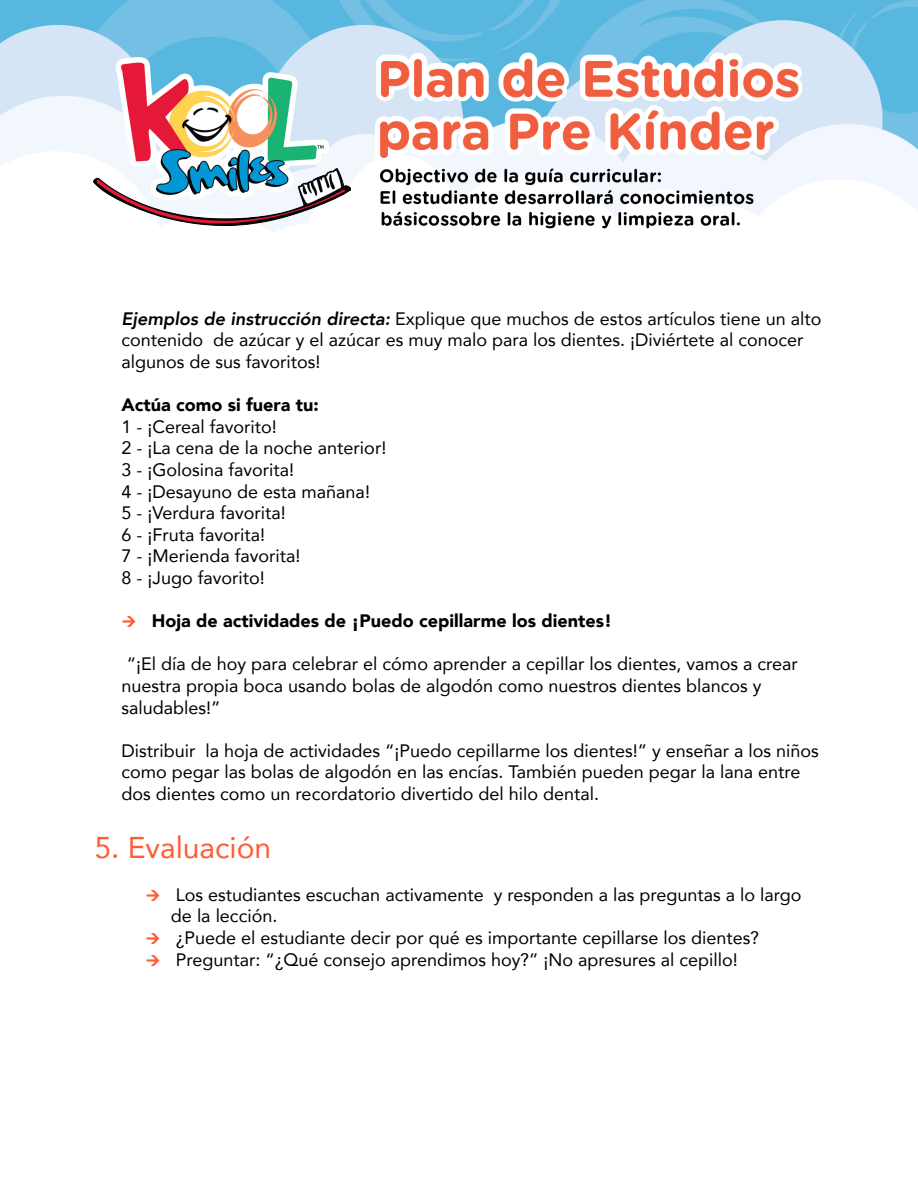
<style>
.page{position:relative;width:918px;height:1188px;background:#fff}
.page>*{position:absolute;margin:0;border:0;box-sizing:border-box;transform-origin:0 0}
.t1{font:30px "Avenir";color:#ff5b35}
.t2{font:18px/21.6px "Avenir";color:#000}
.t3{font:900 18px "Avenir";color:#000}
.s1{font-weight:800;font-style:italic}
</style>
<div class="page">
<img style="left:0;top:0;width:918px;height:232px">
<img style="left:93px;top:57px;width:258px;height:169px">
<p class="t2" style="left:122px;top:307px;width:702px"><span class="s1">Ejemplos de instrucción directa:</span> Explique que muchos de estos artículos tiene un alto contenido de azúcar y el azúcar es muy malo para los dientes. ¡Diviértete al conocer algunos de sus favoritos!</p>
<p class="t3" style="left:122px;top:389px;width:199px">Actúa como si fuera tu:</p>
<p class="t2" style="left:122px;top:415px;width:266px">1 - ¡Cereal favorito!<br>2 - ¡La cena de la noche anterior!<br>3 - ¡Golosina favorita!<br>4 - ¡Desayuno de esta mañana!<br>5 - ¡Verdura favorita!<br>6 - ¡Fruta favorita!<br>7 - ¡Merienda favorita!<br>8 - ¡Jugo favorito!</p>
<p class="t3" style="left:152px;top:605px;width:462px">Hoja de actividades de ¡Puedo cepillarme los dientes!</p>
<p class="t2" style="left:122px;top:653px;width:678px">“¡El día de hoy para celebrar el cómo aprender a cepillar los dientes, vamos a crear nuestra propia boca usando bolas de algodón como nuestros dientes blancos y saludables!”</p>
<p class="t2" style="left:122px;top:739px;width:699px">Distribuir la hoja de actividades “¡Puedo cepillarme los dientes!” y enseñar a los niños como pegar las bolas de algodón en las encías. También pueden pegar la lana entre dos dientes como un recordatorio divertido del hilo dental.</p>
<h1 class="t1" style="left:94px;top:823px;width:178px">5. Evaluación</h1>
<p class="t2" style="left:171px;top:883px;width:632px">Los estudiantes escuchan activamente y responden a las preguntas a lo largo de la lección.<br>¿Puede el estudiante decir por qué es importante cepillarse los dientes?<br>Preguntar: “¿Qué consejo aprendimos hoy?” ¡No apresures al cepillo!</p>
</div>
